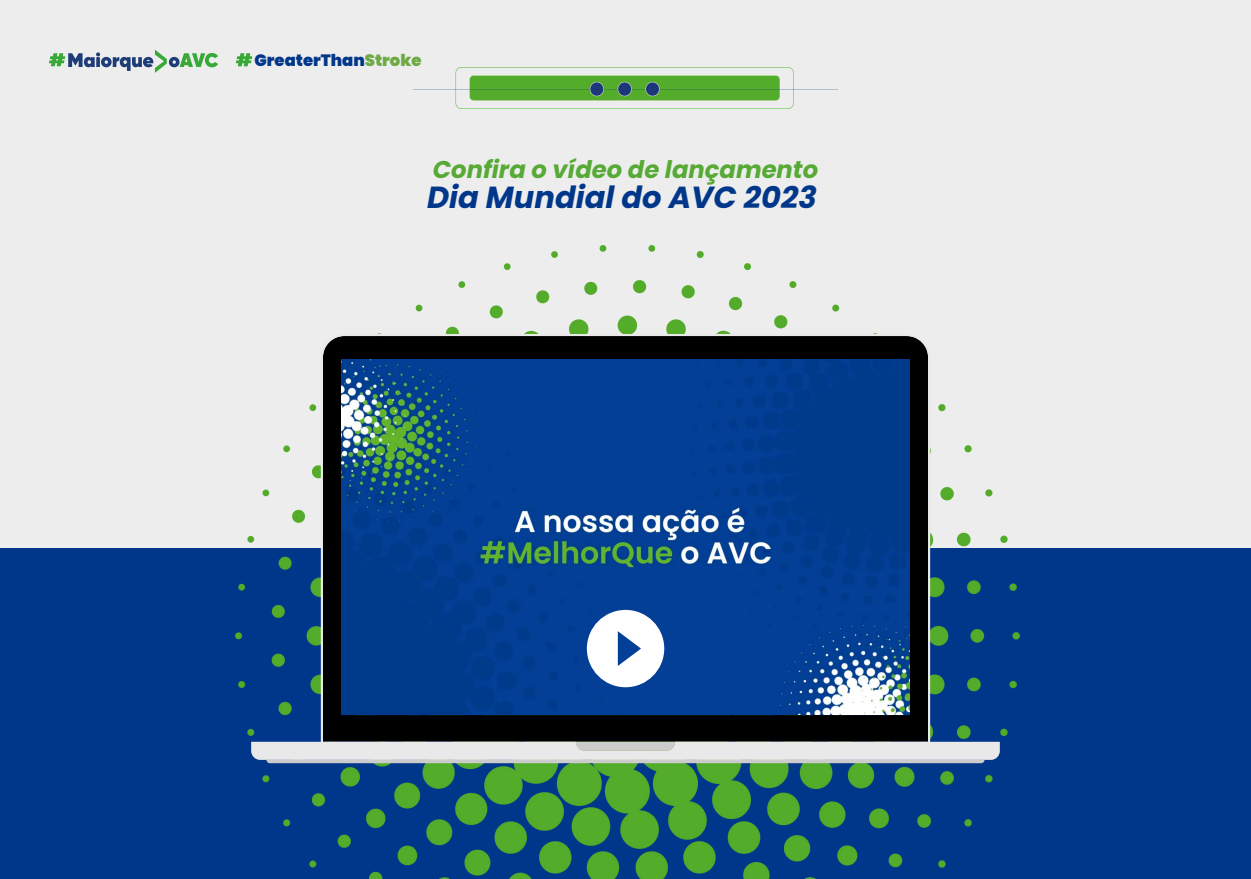
<style>
.page{position:relative;width:1251px;height:879px;background:#fff}
.page>*{position:absolute;margin:0;border:0;box-sizing:border-box;transform-origin:0 0}
.t1{font:italic 700 30.5px "Poppins";color:#01378a}
.t2{font:italic 700 24.25px "Poppins";color:#57aa35}
.t3{font:900 16.38px "Poppins";color:#01378a}
.s1{color:#6daa45}
</style>
<div class="page">
<div style="left:0;top:0;width:1250px;height:879px;background:#ededed"></div>
<div style="left:0;top:549px;width:1250px;height:330px;background:#01378a"></div>
<img style="left:413px;top:68px;width:424px;height:40px">
<svg style="left:49px;top:50px;width:169px;height:23px"></svg>
<svg style="left:236px;top:53px;width:16px;height:13px"></svg>
<img style="left:235px;top:245px;width:783px;height:634px">
<svg style="left:251px;top:334px;width:748px;height:426px"></svg>
<svg style="left:575px;top:742px;width:100px;height:9px"></svg>
<hr style="left:266px;top:760px;width:718px;height:3px;background:#ccc">
<img style="left:341px;top:360px;width:568px;height:355px">
<svg style="left:586px;top:610px;width:78px;height:77px"></svg>
<p class="t3" style="left:254px;top:49px;width:168px">GreaterThan<span class="s1">Stroke</span></p>
<p class="t2" style="left:433px;top:153px;width:387px">Confira o vídeo de lançamento</p>
<p class="t1" style="left:427px;top:176px;width:391px">Dia Mundial do AVC 2023</p>
</div>
